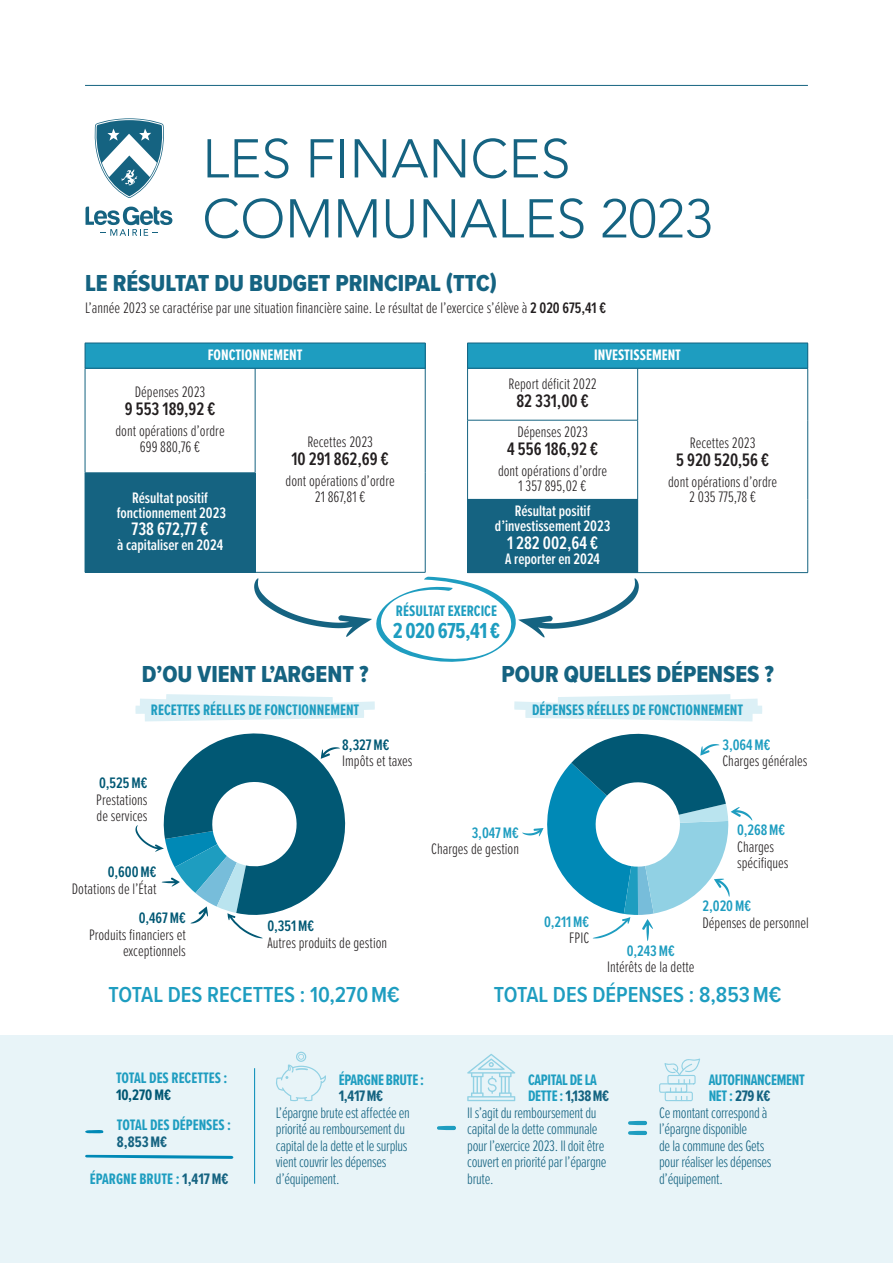
<style>
.page{position:relative;width:893px;height:1263px;background:#fff}
.page>*{position:absolute;margin:0;border:0;box-sizing:border-box;transform-origin:0 0}
.GrandTitre{font:300 54px/60px "Avenir";color:#156381}
.Titre{font:24px "Proxima Nova Cond Extrabld";color:#156381}
.Chapô{font:600 22.5px "Proxima Nova Cond";color:#1e9dc0}
.SsTitre{font:700 22.5px "Proxima Nova Ex Cn";letter-spacing:-.02em;color:#1e9dc0}
.Texte{font:600 18.75px "Proxima Nova Ex Cn";color:#231f20}
.Texte-2{font:600 18.75px "Proxima Nova Ex Cn";color:#fff}
.Texte-3{font:300 15.75px "Proxima Nova Ex Cn";color:#231f20}
.Texte-4{font:300 15.75px/16.5px "Proxima Nova Ex Cn";letter-spacing:-.02em;color:#156381}
.SsTitre-2{font:700 15.75px "Proxima Nova Ex Cn";color:#1e9dc0}
.Texte-5{font:600 15.75px "Proxima Nova Ex Cn";color:#fff}
.SsTitre-3{font:700 15.75px/16.5px "Proxima Nova Ex Cn";letter-spacing:-.02em;color:#1e9dc0}
.Texte-6{font:600 15.75px "Proxima Nova Ex Cn";color:#1e9dc0}
.Texte-7{font:600 15.75px "Proxima Nova Ex Cn";color:#015874}
.SsTitre-4{font:700 15.75px "Proxima Nova Ex Cn";color:#fff}
.SsTitre-5{font:700 15.75px "Proxima Nova Ex Cn";letter-spacing:-.01em;color:#156381}
.SsTitre-6{font:700 15.75px "Proxima Nova Ex Cn";color:#015874}
.s1{font-weight:600}
.s2{color:#156381}
</style>
<div class="page">
<hr style="left:85px;top:85px;width:723px;height:1px;background:#156381">
<div style="left:0;top:1035px;width:893px;height:228px;background:#e8f4f8"></div>
<div style="left:85px;top:343px;width:340px;height:25px;background:#1e9dc0"></div>
<div style="left:85px;top:473px;width:170px;height:99px;background:#156381"></div>
<hr style="left:85px;top:343px;width:170px;height:1px;background:#156381">
<svg style="left:85px;top:343px;width:1px;height:25px"></svg>
<hr style="left:255px;top:343px;width:170px;height:1px;background:#156381">
<svg style="left:425px;top:343px;width:1px;height:25px"></svg>
<hr style="left:85px;top:368px;width:170px;height:1px;background:#156381">
<hr style="left:85px;top:368px;width:1px;height:105px;background:#156381">
<hr style="left:255px;top:368px;width:170px;height:1px;background:#156381">
<hr style="left:255px;top:368px;width:1px;height:105px;background:#156381">
<hr style="left:425px;top:368px;width:1px;height:105px;background:#156381">
<hr style="left:85px;top:472px;width:170px;height:1px;background:#156381">
<hr style="left:255px;top:473px;width:1px;height:99px;background:#156381">
<hr style="left:425px;top:473px;width:1px;height:99px;background:#156381">
<hr style="left:85px;top:572px;width:170px;height:1px;background:#156381">
<hr style="left:255px;top:572px;width:170px;height:1px;background:#156381">
<div style="left:468px;top:343px;width:340px;height:25px;background:#1e9dc0"></div>
<div style="left:468px;top:499px;width:170px;height:74px;background:#156381"></div>
<hr style="left:467px;top:343px;width:171px;height:1px;background:#156381">
<svg style="left:467px;top:344px;width:1px;height:24px"></svg>
<hr style="left:638px;top:343px;width:170px;height:1px;background:#156381">
<svg style="left:807px;top:343px;width:1px;height:25px"></svg>
<hr style="left:467px;top:368px;width:171px;height:1px;background:#156381">
<hr style="left:467px;top:368px;width:1px;height:52px;background:#156381">
<hr style="left:638px;top:368px;width:170px;height:1px;background:#156381">
<hr style="left:637px;top:368px;width:1px;height:52px;background:#156381">
<hr style="left:807px;top:368px;width:1px;height:52px;background:#156381">
<hr style="left:467px;top:420px;width:171px;height:1px;background:#156381">
<hr style="left:467px;top:420px;width:1px;height:79px;background:#156381">
<hr style="left:637px;top:420px;width:1px;height:79px;background:#156381">
<hr style="left:807px;top:420px;width:1px;height:79px;background:#156381">
<hr style="left:467px;top:499px;width:171px;height:1px;background:#156381">
<hr style="left:467px;top:500px;width:1px;height:72px;background:#156381">
<hr style="left:807px;top:499px;width:1px;height:73px;background:#156381">
<hr style="left:467px;top:572px;width:171px;height:1px;background:#156381">
<hr style="left:638px;top:572px;width:170px;height:1px;background:#156381">
<svg style="left:254px;top:577px;width:385px;height:85px"></svg>
<svg style="left:659px;top:1058px;width:41px;height:43px"></svg>
<svg style="left:276px;top:1052px;width:50px;height:49px"></svg>
<svg style="left:85px;top:1130px;width:19px;height:4px"></svg>
<svg style="left:85px;top:1155px;width:149px;height:4px"></svg>
<svg style="left:467px;top:1054px;width:48px;height:47px"></svg>
<hr style="left:254px;top:1068px;width:1px;height:116px;background:#0089b6">
<svg style="left:437px;top:1126px;width:19px;height:4px"></svg>
<svg style="left:628px;top:1131px;width:19px;height:4px"></svg>
<svg style="left:628px;top:1121px;width:19px;height:4px"></svg>
<svg style="left:135px;top:694px;width:240px;height:244px"></svg>
<svg style="left:514px;top:694px;width:248px;height:247px"></svg>
<svg style="left:94px;top:118px;width:70px;height:80px"></svg>
<svg style="left:86px;top:207px;width:86px;height:29px"></svg>
<p class="GrandTitre" style="left:202px;top:129px;width:512px">LES FINANCES<br>COMMUNALES 2023</p>
<p class="Titre" style="left:85px;top:265px;width:414px">LE RÉSULTAT DU BUDGET PRINCIPAL (TTC)</p>
<p class="Texte-3" style="left:85px;top:296px;width:522px">L’année 2023 se caractérise par une situation financière saine. Le résultat de l’exercice s’élève à <span class="s1">2 020 675,41 €</span></p>
<p class="SsTitre-4" style="left:208px;top:343px;width:96px">FONCTIONNEMENT</p>
<p class="SsTitre-4" style="left:594px;top:343px;width:88px">INVESTISSEMENT</p>
<p class="Texte-3" style="left:509px;top:373px;width:89px">Report déficit 2022</p>
<p class="Texte" style="left:516px;top:387px;width:74px">82 331,00 €</p>
<p class="Texte-3" style="left:135px;top:380px;width:72px">Dépenses 2023</p>
<p class="Texte" style="left:125px;top:395px;width:92px">9 553 189,92 €</p>
<p class="Texte-3" style="left:115px;top:419px;width:111px">dont opérations d’ordre</p>
<p class="Texte-3" style="left:140px;top:436px;width:62px">699 880,76 €</p>
<p class="Texte-3" style="left:517px;top:420px;width:72px">Dépenses 2023</p>
<p class="Texte" style="left:507px;top:435px;width:92px">4 556 186,92 €</p>
<p class="Texte-3" style="left:498px;top:459px;width:111px">dont opérations d’ordre</p>
<p class="Texte-3" style="left:519px;top:474px;width:69px">1 357 895,02 €</p>
<p class="Texte-5" style="left:515px;top:499px;width:77px">Résultat positif</p>
<p class="Texte-5" style="left:495px;top:514px;width:117px">d’investissement 2023</p>
<p class="Texte-2" style="left:507px;top:529px;width:93px">1 282 002,64 €</p>
<p class="Texte-5" style="left:505px;top:547px;width:96px">A reporter en 2024</p>
<p class="SsTitre-2" style="left:396px;top:599px;width:103px">RÉSULTAT EXERCICE</p>
<p class="SsTitre" style="left:393px;top:614px;width:109px">2 020 675,41 €</p>
<p class="Texte-3" style="left:307px;top:430px;width:67px">Recettes 2023</p>
<p class="Texte" style="left:291px;top:445px;width:99px">10 291 862,69 €</p>
<p class="Texte-3" style="left:286px;top:469px;width:111px">dont opérations d’ordre</p>
<p class="Texte-3" style="left:690px;top:431px;width:67px">Recettes 2023</p>
<p class="Texte" style="left:676px;top:446px;width:95px">5 920 520,56 €</p>
<p class="Texte-3" style="left:668px;top:470px;width:111px">dont opérations d’ordre</p>
<p class="Texte-3" style="left:689px;top:485px;width:68px">2 035 775,78 €</p>
<p class="Texte-5" style="left:132px;top:487px;width:77px">Résultat positif</p>
<p class="Texte-3" style="left:315px;top:485px;width:52px">21 867,81 €</p>
<p class="Texte-5" style="left:117px;top:502px;width:111px">fonctionnement 2023</p>
<p class="Texte-2" style="left:132px;top:515px;width:78px">738 672,77 €</p>
<p class="Texte-5" style="left:117px;top:533px;width:107px">à capitaliser en 2024</p>
<p class="Titre" style="left:142px;top:657px;width:228px">D’OU VIENT L’ARGENT ?</p>
<p class="SsTitre-2" style="left:151px;top:699px;width:210px">RECETTES RÉELLES DE FONCTIONNEMENT</p>
<p class="Titre" style="left:501px;top:657px;width:274px">POUR QUELLES DÉPENSES ?</p>
<p class="SsTitre-2" style="left:532px;top:699px;width:213px">DÉPENSES RÉELLES DE FONCTIONNEMENT</p>
<p class="Texte-7" style="left:342px;top:733px;width:49px">8,327 M€</p>
<p class="Texte-3" style="left:342px;top:750px;width:72px">Impôts et taxes</p>
<p class="Texte-6" style="left:722px;top:733px;width:50px">3,064 M€</p>
<p class="Texte-3" style="left:722px;top:750px;width:87px">Charges générales</p>
<p class="Texte-7" style="left:99px;top:772px;width:50px">0,525 M€</p>
<p class="Texte-3" style="left:96px;top:788px;width:53px">Prestations</p>
<p class="Texte-3" style="left:97px;top:805px;width:52px">de services</p>
<p class="Texte-7" style="left:108px;top:860px;width:50px">0,600 M€</p>
<p class="Texte-3" style="left:72px;top:877px;width:86px">Dotations de l’État</p>
<p class="Texte-6" style="left:472px;top:821px;width:49px">3,047 M€</p>
<p class="Texte-3" style="left:431px;top:837px;width:89px">Charges de gestion</p>
<p class="Texte-6" style="left:737px;top:819px;width:50px">0,268 M€</p>
<p class="Texte-3" style="left:737px;top:835px;width:39px">Charges</p>
<p class="Texte-3" style="left:737px;top:852px;width:53px">spécifiques</p>
<p class="Texte-7" style="left:139px;top:906px;width:49px">0,467 M€</p>
<p class="Texte-3" style="left:89px;top:923px;width:98px">Produits financiers et</p>
<p class="Texte-3" style="left:123px;top:939px;width:64px">exceptionnels</p>
<p class="Texte-7" style="left:267px;top:915px;width:48px">0,351 M€</p>
<p class="Texte-3" style="left:267px;top:931px;width:121px">Autres produits de gestion</p>
<p class="Texte-6" style="left:544px;top:910px;width:47px">0,211 M€</p>
<p class="Texte-3" style="left:569px;top:927px;width:21px">FPIC</p>
<p class="Texte-6" style="left:627px;top:939px;width:49px">0,243 M€</p>
<p class="Texte-3" style="left:607px;top:956px;width:89px">Intérêts de la dette</p>
<p class="Texte-6" style="left:702px;top:894px;width:50px">2,020 M€</p>
<p class="Texte-3" style="left:702px;top:911px;width:108px">Dépenses de personnel</p>
<p class="Chapô" style="left:109px;top:978px;width:293px">TOTAL DES RECETTES : 10,270 M€</p>
<p class="Chapô" style="left:494px;top:978px;width:289px">TOTAL DES DÉPENSES : 8,853 M€</p>
<p class="SsTitre-3" style="left:339px;top:1071px;width:87px">ÉPARGNE BRUTE :</p>
<p class="SsTitre-5" style="left:339px;top:1084px;width:46px">1,417 M€</p>
<p class="Texte-4" style="left:276px;top:1103px;width:136px">L’épargne brute est affectée en priorité au remboursement du capital de la dette et le surplus vient couvrir les dépenses d’équipement.</p>
<p class="SsTitre-2" style="left:116px;top:1066px;width:113px">TOTAL DES RECETTES :</p>
<p class="SsTitre-6" style="left:116px;top:1083px;width:57px">10,270 M€</p>
<p class="SsTitre-3" style="left:528px;top:1071px;width:83px">CAPITAL DE LA<br>DETTE : <span class="s2">1,138 M€</span></p>
<p class="Texte-4" style="left:467px;top:1103px;width:141px">Il s’agit du remboursement du capital de la dette communale pour l’exercice 2023. Il doit être couvert en priorité par l’épargne brute.</p>
<p class="SsTitre-3" style="left:709px;top:1071px;width:98px">AUTOFINANCEMENT<br>NET : <span class="s2">279 K€</span></p>
<p class="Texte-4" style="left:659px;top:1103px;width:110px">Ce montant correspond à l’épargne disponible</p>
<p class="Texte-4" style="left:659px;top:1136px;width:114px">de la commune des Gets pour réaliser les dépenses</p>
<p class="SsTitre-2" style="left:117px;top:1113px;width:116px">TOTAL DES DÉPENSES :</p>
<p class="SsTitre-5" style="left:117px;top:1130px;width:52px">8,853 M€</p>
<p class="SsTitre-2" style="left:90px;top:1167px;width:140px">ÉPARGNE BRUTE : <span class="s2">1,417 M€</span></p>
<p class="Texte-4" style="left:659px;top:1169px;width:65px">d’équipement.</p>
</div>
